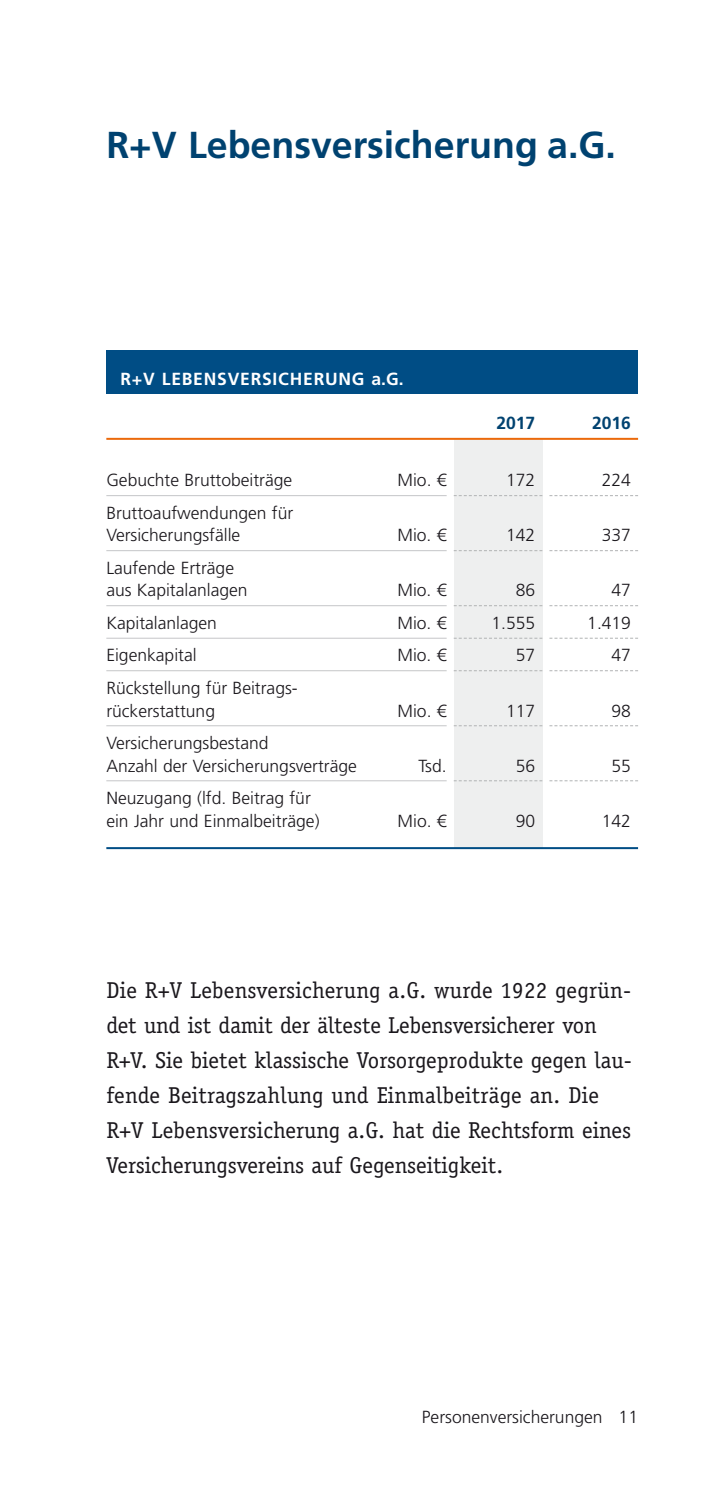
<style>
.page{position:relative;width:709px;height:1489px;background:#fff}
.page>*{position:absolute;margin:0;border:0;box-sizing:border-box;transform-origin:0 0}
.t1{font:700 37.5px "Frutiger LT";color:#004270}
.t2{font:23px/35px "Officina Serif";color:#1a171c}
.t3{font:300 17.5px/22.5px "Frutiger LT";color:#1a171c}
.t4{font:700 17.5px "Frutiger LT";letter-spacing:.045em;color:#fff}
.t5{font:700 17.5px "Frutiger LT";color:#004270}
</style>
<div class="page">
<div style="left:454px;top:439px;width:88px;height:409px;background:#eeefef"></div>
<hr style="left:106px;top:438px;width:532px;height:2px;background:#eb690b">
<svg style="left:454px;top:495px;width:88px;height:1px"></svg>
<svg style="left:454px;top:550px;width:88px;height:1px"></svg>
<svg style="left:454px;top:605px;width:88px;height:1px"></svg>
<svg style="left:454px;top:637px;width:88px;height:1px"></svg>
<svg style="left:454px;top:670px;width:88px;height:1px"></svg>
<svg style="left:454px;top:725px;width:88px;height:1px"></svg>
<svg style="left:454px;top:780px;width:88px;height:1px"></svg>
<hr style="left:106px;top:495px;width:340px;height:1px;background:#c5c6c8">
<hr style="left:106px;top:550px;width:340px;height:1px;background:#c5c6c8">
<hr style="left:106px;top:605px;width:340px;height:1px;background:#c5c6c8">
<hr style="left:106px;top:637px;width:340px;height:1px;background:#c5c6c8">
<hr style="left:106px;top:670px;width:340px;height:1px;background:#c5c6c8">
<hr style="left:106px;top:725px;width:340px;height:1px;background:#c5c6c8">
<hr style="left:106px;top:780px;width:340px;height:1px;background:#c5c6c8">
<hr style="left:106px;top:847px;width:532px;height:2px;background:#004d85">
<div style="left:106px;top:350px;width:532px;height:44px;background:#004d85"></div>
<svg style="left:549px;top:495px;width:89px;height:1px"></svg>
<svg style="left:549px;top:550px;width:89px;height:1px"></svg>
<svg style="left:549px;top:605px;width:89px;height:1px"></svg>
<svg style="left:549px;top:637px;width:89px;height:1px"></svg>
<svg style="left:549px;top:670px;width:89px;height:1px"></svg>
<svg style="left:549px;top:725px;width:89px;height:1px"></svg>
<svg style="left:549px;top:780px;width:89px;height:1px"></svg>
<h1 class="t1" style="left:106px;top:129px;width:511px">R+V Lebensversicherung a.G.</h1>
<p class="t4" style="left:120px;top:372px;width:284px">R+V LEBENSVERSICHERUNG a.G.</p>
<p class="t3" style="left:106px;top:470px;width:187px">Gebuchte Bruttobeiträge</p>
<p class="t3" style="left:397px;top:470px;width:51px">Mio. €</p>
<p class="t3" style="left:106px;top:503px;width:188px">Bruttoaufwendungen für<br>Versicherungsfälle</p>
<p class="t3" style="left:397px;top:525px;width:51px">Mio. €</p>
<p class="t3" style="left:106px;top:558px;width:143px">Laufende Erträge aus Kapitalanlagen</p>
<p class="t3" style="left:397px;top:580px;width:51px">Mio. €</p>
<p class="t3" style="left:106px;top:613px;width:112px">Kapitalanlagen</p>
<p class="t3" style="left:397px;top:613px;width:51px">Mio. €</p>
<p class="t3" style="left:106px;top:645px;width:92px">Eigenkapital</p>
<p class="t3" style="left:397px;top:645px;width:51px">Mio. €</p>
<p class="t3" style="left:106px;top:678px;width:193px">Rückstellung für Beitrags&shy;rückerstattung</p>
<p class="t3" style="left:397px;top:700px;width:51px">Mio. €</p>
<p class="t3" style="left:106px;top:733px;width:252px">Versicherungsbestand<br>Anzahl der Versicherungsverträge</p>
<p class="t3" style="left:106px;top:788px;width:215px">Neuzugang (lfd. Beitrag für ein Jahr und Einmalbeiträge)</p>
<p class="t3" style="left:418px;top:755px;width:30px">Tsd.</p>
<p class="t3" style="left:397px;top:810px;width:51px">Mio. €</p>
<p class="t5" style="left:496px;top:416px;width:40px">2017</p>
<p class="t5" style="left:592px;top:416px;width:40px">2016</p>
<p class="t3" style="left:506px;top:470px;width:31px">172</p>
<p class="t3" style="left:602px;top:470px;width:31px">224</p>
<p class="t3" style="left:506px;top:525px;width:31px">142</p>
<p class="t3" style="left:602px;top:525px;width:31px">337</p>
<p class="t3" style="left:491px;top:575px;width:45px;line-height:32.5px;text-align:right">86<br>1.555<br>57</p>
<p class="t3" style="left:587px;top:575px;width:45px;line-height:32.5px;text-align:right">47<br>1.419<br>47</p>
<p class="t3" style="left:506px;top:700px;width:31px">117</p>
<p class="t3" style="left:611px;top:700px;width:21px">98</p>
<p class="t3" style="left:516px;top:755px;width:21px">56</p>
<p class="t3" style="left:611px;top:755px;width:21px">55</p>
<p class="t3" style="left:516px;top:810px;width:21px">90</p>
<p class="t3" style="left:602px;top:810px;width:31px">142</p>
<p class="t2" style="left:106px;top:974px;width:527px">Die R+V Lebensversicherung a.G. wurde 1922 gegrün&shy;det und ist damit der älteste Lebensversicherer von R+V. Sie bietet klassische Vorsorgeprodukte gegen lau&shy;fende Beitragszahlung und Einmalbeiträge an. Die R+V Lebensversicherung a.G. hat die Rechtsform eines V ersicherungsvereins auf Gegenseitigkeit.</p>
<p class="t3" style="left:422px;top:1406px;width:218px">Personenversicherungen 11</p>
</div>
